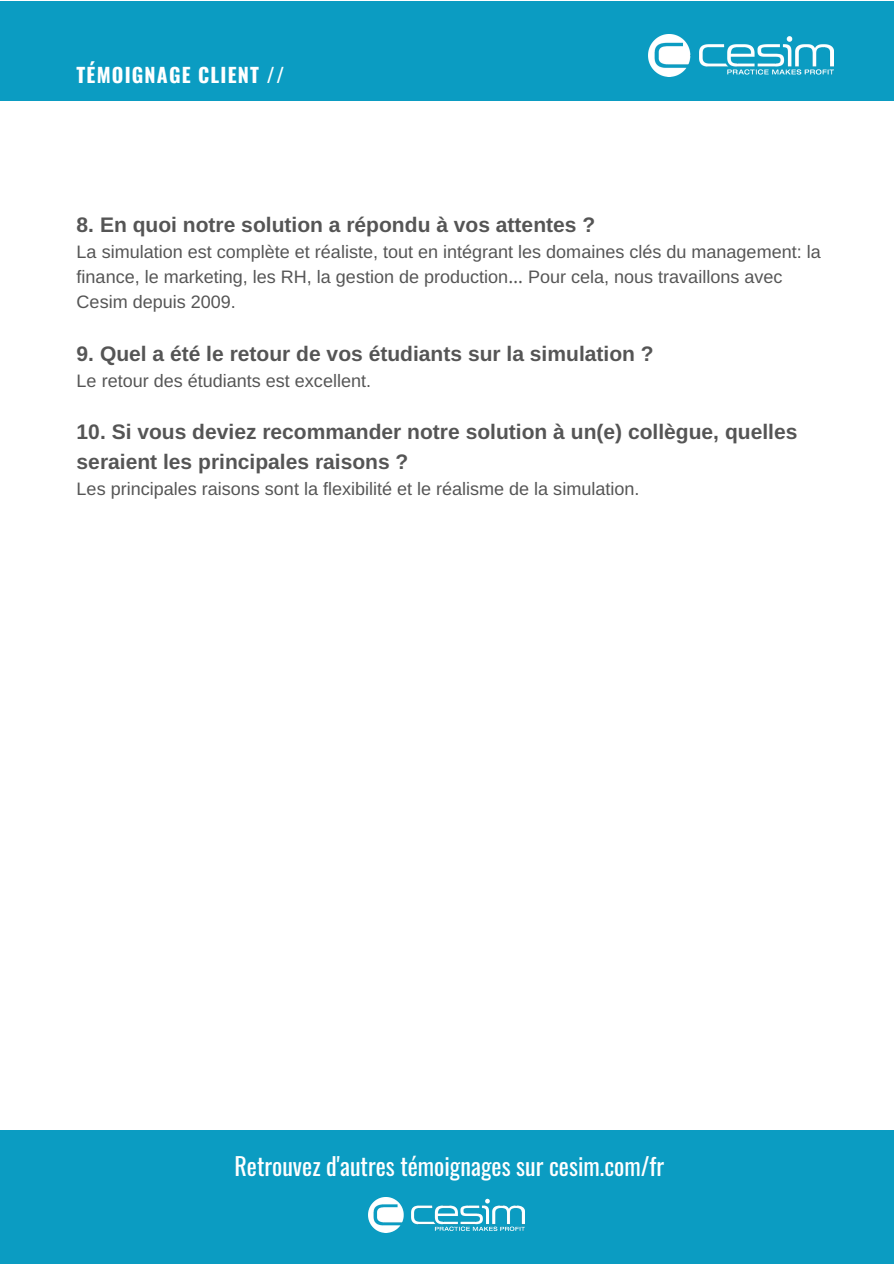
<style>
.page{position:relative;width:894px;height:1264px;background:#fff}
.page>*{position:absolute;margin:0;border:0;box-sizing:border-box;transform-origin:0 0}
.t1{font:24px "Oswald";color:#fff}
.t2{font:700 21px/29.2px "Arimo";color:#555}
.t3{font:700 19.8px "Oswald";letter-spacing:.06em;color:#fff}
.t4{font:18px/24.8px "Arimo";color:#555}
.s1{font-family:"Noto Sans Gurmukhi"}
</style>
<div class="page">
<div style="left:0;top:2px;width:893px;height:99px;background:#0b9cc2"></div>
<img style="left:648px;top:35px;width:185px;height:41px">
<div style="left:0;top:1130px;width:893px;height:133px;background:#0b9cc2"></div>
<img style="left:368px;top:1197px;width:156px;height:35px">
<p class="t3" style="left:77px;top:60px;width:209px">TÉMOIGNAGE CLIENT //</p>
<p class="t2" style="left:77px;top:210px;width:520px">8. En quoi notre solution a répondu à vos attentes ?</p>
<p class="t4" style="left:77px;top:239px;width:745px">La simulation est complète et réaliste, tout en intégrant les domaines clés du management: la finance, le marketing, les RH, la gestion de production<span class="s1">…</span> Pour cela, nous travaillons avec<br>Cesim depuis 2009.</p>
<p class="t2" style="left:77px;top:339px;width:578px">9. Quel a été le retour de vos étudiants sur la simulation ?</p>
<p class="t4" style="left:77px;top:368px;width:296px">Le retour des étudiants est excellent.</p>
<p class="t2" style="left:77px;top:417px;width:722px">10. Si vous deviez recommander notre solution à un(e) collègue, quelles seraient les principales raisons ?</p>
<p class="t4" style="left:77px;top:476px;width:564px">Les principales raisons sont la flexibilité et le réalisme de la simulation.</p>
<h1 class="t1" style="left:234px;top:1146px;width:431px">Retrouvez d'autres témoignages sur cesim.com/fr</h1>
</div>
